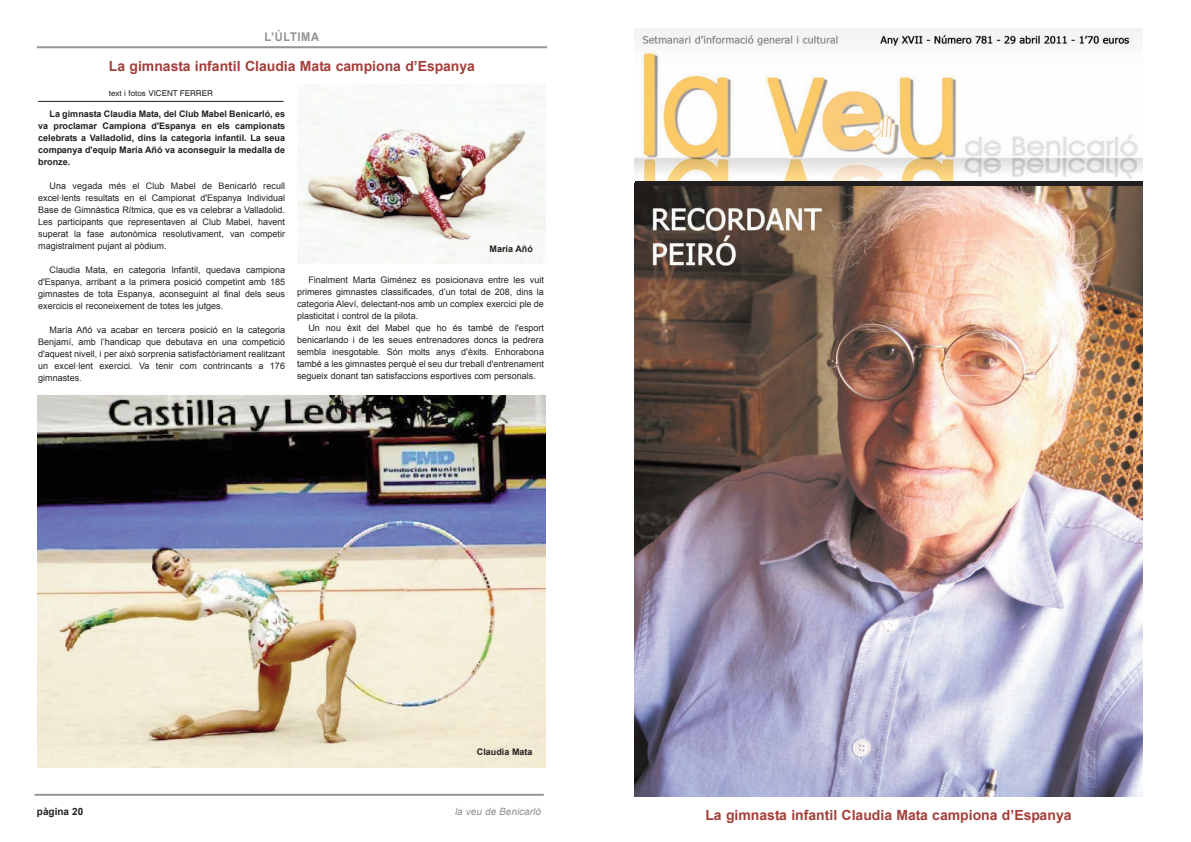
<style>
.page{position:relative;width:1191px;height:842px;background:#fff}
.page>*{position:absolute;margin:0;border:0;box-sizing:border-box;transform-origin:0 0}
.t1{font:700 14px "Arial";color:#a3403b}
.t2{font:700 12px "Arial";letter-spacing:.055em;color:#939191;scale:.92 1}
.t3{font:italic 10px "Arial";color:#939191}
.t4{font:700 10px "Arial";color:#231f20}
.t5{font:9px/12px "Arial";color:#231f20;text-align:justify}
.t6{font:700 9px/12px "Arial";color:#231f20;text-align:justify}
.t7{font:8px "Helvetica";color:#231f20}
</style>
<div class="page">
<img style="left:635px;top:28px;width:507px;height:768px">
<hr style="left:35px;top:794px;width:509px;height:2px;background:#939598">
<hr style="left:37px;top:46px;width:510px;height:2px;background:#939598">
<div style="left:635px;top:181px;width:507px;height:5px;background:#231f20"></div>
<hr style="left:38px;top:101px;width:245px;height:1px;background:#231f20">
<img style="left:297px;top:84px;width:249px;height:179px">
<img style="left:38px;top:396px;width:508px;height:371px">
<h2 class="t2" style="left:264px;top:30px;width:61px">L’ÚLTIMA</h2>
<h1 class="t1" style="left:109px;top:59px;width:368px">La gimnasta infantil Claudia Mata campiona d’Espanya</h1>
<p class="t7" style="left:109px;top:88px;width:105px">text i fotos VICENT FERRER</p>
<p class="t6" style="left:38px;top:108px;width:248px;text-indent:11px">La gimnasta Claudia Mata, del Club Mabel Benicarló, es va proclamar Campiona d'Espanya en els campionats celebrats a Valladolid, dins la categoria infantil. La seua companya d'equip María Añó va aconseguir la medalla de bronze.</p>
<p class="t5" style="left:38px;top:180px;width:248px;text-indent:11px">Una vegada més el Club Mabel de Benicarló recull excel·lents resultats en el Campionat d'Espanya Individual Base de Gimnàstica Rítmica, que es va celebrar a Valladolid.<br>Les participants que representaven al Club Mabel, havent superat la fase autonòmica resolutivament, van competir magistralment pujant al pòdium.</p>
<p class="t5" style="left:38px;top:264px;width:248px;text-indent:11px">Claudia Mata, en categoria Infantil, quedava campiona d'Espanya, arribant a la primera posició competint amb 185 gimnastes de tota Espanya, aconseguint al final dels seus exercicis el reconeixement de totes les jutges.</p>
<p class="t5" style="left:38px;top:324px;width:248px;text-indent:11px">María Añó va acabar en tercera posició en la categoria Benjamí, amb l’handicap que debutava en una competició d'aquest nivell, i per això sorprenia satisfactòriament realitzant un excel·lent exercici. Va tenir com contrincants a 176 gimnastes.</p>
<p class="t6" style="left:489px;top:243px;width:45px">María Añó</p>
<p class="t5" style="left:297px;top:274px;width:248px;text-indent:11px">Finalment Marta Giménez es posicionava entre les vuit primeres gimnastes classificades, d’un total de 208, dins la categoria Aleví, delectant-nos amb un complex exercici ple de plasticitat i control de la pilota.</p>
<p class="t5" style="left:297px;top:322px;width:248px;text-indent:11px">Un nou èxit del Mabel que ho és també de l'esport benicarlando i de les seues entrenadores doncs la pedrera sembla inesgotable. Són molts anys d'èxits. Enhorabona també a les gimnastes perquè el seu dur treball d'entrenament segueix donant tan satisfaccions esportives com personals.</p>
<p class="t6" style="left:477px;top:745px;width:57px">Claudia Mata</p>
<p class="t4" style="left:37px;top:806px;width:48px">pàgina 20</p>
<p class="t3" style="left:455px;top:806px;width:87px">la veu de Benicarló</p>
<h1 class="t1" style="left:705px;top:807px;width:368px">La gimnasta infantil Claudia Mata campiona d’Espanya</h1>
</div>
